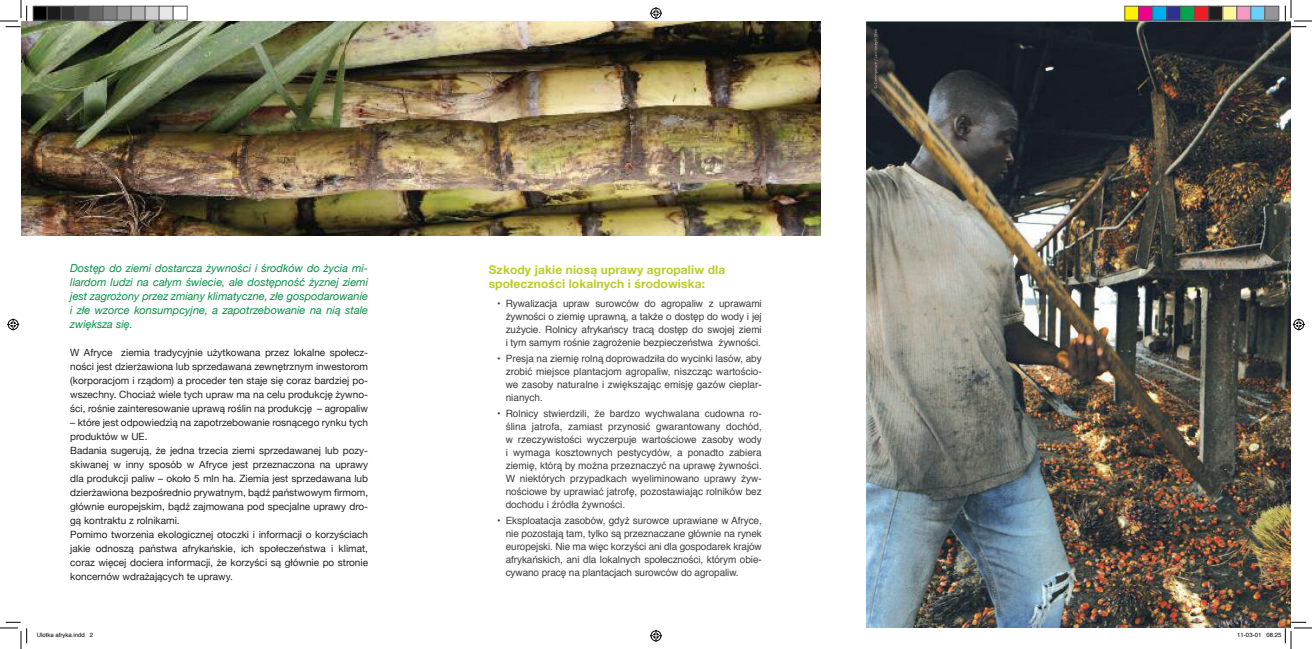
<style>
.page{position:relative;width:1312px;height:649px;background:#fff}
.page>*{position:absolute;margin:0;border:0;box-sizing:border-box;transform-origin:0 0}
.Tekst_główny{font:700 12px/14.4px "Helvetica Neue";letter-spacing:.01em;color:#bbcc27}
.Tekst_główny-2{font:italic 11px/14px "Helvetica Neue";color:#009248;text-align:justify}
.wypunktowanie{font:10px/13px "Helvetica";letter-spacing:-.005em;color:#3e3e3f;text-align:justify}
.Tekst_główny-3{font:10px/14px "Helvetica Neue";color:#231f20;text-align:justify}
.t1{font:6px "Helvetica";color:#000}
</style>
<div class="page">
<img style="left:866px;top:21px;width:425px;height:607px">
<img style="left:22px;top:21px;width:798px;height:215px">
<svg style="left:0;top:0;width:27px;height:27px"></svg>
<svg style="left:0;top:621px;width:27px;height:28px"></svg>
<svg style="left:1285px;top:0;width:27px;height:27px"></svg>
<svg style="left:650px;top:7px;width:12px;height:12px"></svg>
<svg style="left:650px;top:629px;width:12px;height:12px"></svg>
<svg style="left:7px;top:318px;width:12px;height:12px"></svg>
<svg style="left:1293px;top:318px;width:12px;height:12px"></svg>
<div style="left:33px;top:6px;width:14px;height:14px;background:#000"></div>
<div style="left:33px;top:6px;width:15px;height:15px;border:1px solid #595959"></div>
<div style="left:47px;top:6px;width:14px;height:14px;background:#1a1a1a"></div>
<div style="left:47px;top:6px;width:15px;height:15px;border:1px solid #595959"></div>
<div style="left:61px;top:6px;width:14px;height:14px;background:#333"></div>
<div style="left:61px;top:6px;width:15px;height:15px;border:1px solid #595959"></div>
<div style="left:75px;top:6px;width:14px;height:14px;background:#4d4d4d"></div>
<div style="left:75px;top:6px;width:15px;height:15px;border:1px solid #595959"></div>
<div style="left:89px;top:6px;width:14px;height:14px;background:#666"></div>
<div style="left:89px;top:6px;width:15px;height:15px;border:1px solid #595959"></div>
<div style="left:103px;top:6px;width:14px;height:14px;background:#808080"></div>
<div style="left:103px;top:6px;width:15px;height:15px;border:1px solid #595959"></div>
<div style="left:117px;top:6px;width:14px;height:14px;background:#999"></div>
<div style="left:117px;top:6px;width:15px;height:15px;border:1px solid #595959"></div>
<div style="left:131px;top:6px;width:14px;height:14px;background:#b3b3b3"></div>
<div style="left:131px;top:6px;width:15px;height:15px;border:1px solid #595959"></div>
<div style="left:145px;top:6px;width:14px;height:14px;background:#ccc"></div>
<div style="left:145px;top:6px;width:15px;height:15px;border:1px solid #595959"></div>
<div style="left:159px;top:6px;width:14px;height:14px;background:#e6e6e6"></div>
<div style="left:159px;top:6px;width:15px;height:15px;border:1px solid #595959"></div>
<div style="left:173px;top:6px;width:15px;height:15px;border:1px solid #595959"></div>
<div style="left:1125px;top:6px;width:14px;height:14px;background:#fff101"></div>
<div style="left:1124px;top:6px;width:15px;height:15px;border:1px solid #595959"></div>
<div style="left:1139px;top:6px;width:14px;height:14px;background:#ed028c"></div>
<div style="left:1138px;top:6px;width:15px;height:15px;border:1px solid #595959"></div>
<div style="left:1153px;top:6px;width:14px;height:14px;background:#00aeef"></div>
<div style="left:1152px;top:6px;width:15px;height:15px;border:1px solid #595959"></div>
<div style="left:1167px;top:6px;width:14px;height:14px;background:#2e3092"></div>
<div style="left:1166px;top:6px;width:15px;height:15px;border:1px solid #595959"></div>
<div style="left:1181px;top:6px;width:14px;height:14px;background:#00a54f"></div>
<div style="left:1180px;top:6px;width:15px;height:15px;border:1px solid #595959"></div>
<div style="left:1195px;top:6px;width:14px;height:14px;background:#ee1d23"></div>
<div style="left:1194px;top:6px;width:15px;height:15px;border:1px solid #595959"></div>
<div style="left:1209px;top:6px;width:14px;height:14px;background:#231f20"></div>
<div style="left:1208px;top:6px;width:15px;height:15px;border:1px solid #595959"></div>
<div style="left:1223px;top:6px;width:14px;height:14px;background:#fff79a"></div>
<div style="left:1222px;top:6px;width:15px;height:15px;border:1px solid #595959"></div>
<div style="left:1237px;top:6px;width:14px;height:14px;background:#f499c2"></div>
<div style="left:1236px;top:6px;width:15px;height:15px;border:1px solid #595959"></div>
<div style="left:1251px;top:6px;width:14px;height:14px;background:#6bcff6"></div>
<div style="left:1250px;top:6px;width:15px;height:15px;border:1px solid #595959"></div>
<div style="left:1265px;top:6px;width:14px;height:14px;background:#939598"></div>
<div style="left:1264px;top:6px;width:15px;height:15px;border:1px solid #595959"></div>
<svg style="left:1266px;top:621px;width:46px;height:28px"></svg>
<p class="Tekst_główny-2" style="left:70px;top:261px;width:299px">Dostęp do ziemi dostarcza żywności i środków do życia mi&shy;liardom ludzi na całym świecie, ale dostępność żyznej ziemi jest zagrożony przez zmiany klimatyczne, złe gospodarowanie i złe wzorce konsumpcyjne, a zapotrzebowanie na nią stale zwiększa się.</p>
<p class="Tekst_główny-3" style="left:70px;top:345px;width:299px">W Afryce ziemia tradycyjnie użytkowana przez lokalne społecz&shy;ności jest dzierżawiona lub sprzedawana zewnętrznym inwestorom (korporacjom i rządom) a proceder ten staje się coraz bardziej po&shy;wszechny. Chociaż wiele tych upraw ma na celu produkcję żywno&shy;ści, rośnie zainteresowanie uprawą roślin na produkcję – agropaliw</p>
<p class="Tekst_główny-3" style="left:70px;top:415px;width:299px">– które jest odpowiedzią na zapotrzebowanie rosnącego rynku tych produktów w UE.</p>
<p class="Tekst_główny-3" style="left:70px;top:443px;width:299px">Badania sugerują, że jedna trzecia ziemi sprzedawanej lub pozy&shy;skiwanej w inny sposób w Afryce jest przeznaczona na uprawy dla produkcji paliw – około 5 mln ha. Ziemia jest sprzedawana lub dzierżawiona bezpośrednio prywatnym, bądź państwowym firmom, głównie europejskim, bądź zajmowana pod specjalne uprawy dro&shy;gą kontraktu z rolnikami.</p>
<p class="Tekst_główny-3" style="left:70px;top:527px;width:299px">Pomimo tworzenia ekologicznej otoczki i informacji o korzyściach jakie odnoszą państwa afrykańskie, ich społeczeństwa i klimat, coraz więcej dociera informacji, że korzyści są głównie po stronie koncernów wdrażających te uprawy.</p>
<p class="Tekst_główny" style="left:489px;top:262px;width:238px">Szkody jakie niosą uprawy agropaliw dla społeczności lokalnych i środowiska:</p>
<p class="wypunktowanie" style="left:506px;top:297px;width:258px;text-indent:-9px">• Rywalizacja upraw surowców do agropaliw z uprawami żywności o ziemię uprawną, a także o dostęp do wody i jej zużycie. Rolnicy afrykańscy tracą dostęp do swojej ziemi i tym samym rośnie zagrożenie bezpieczeństwa żywności.</p>
<p class="wypunktowanie" style="left:506px;top:352px;width:258px;text-indent:-9px">• Presja na ziemię rolną doprowadziła do wycinki lasów, aby zrobić miejsce plantacjom agropaliw, niszcząc wartościo&shy;we zasoby naturalne i zwiększając emisję gazów cieplar&shy;nianych.</p>
<p class="wypunktowanie" style="left:506px;top:407px;width:258px;text-indent:-9px">• Rolnicy stwierdzili, że bardzo wychwalana cudowna ro&shy;ślina jatrofa, zamiast przynosić gwarantowany dochód, w rzeczywistości wyczerpuje wartościowe zasoby wody i wymaga kosztownych pestycydów, a ponadto zabiera ziemię, którą by można przeznaczyć na uprawę żywności.<br>W niektórych przypadkach wyeliminowano uprawy żyw&shy;nościowe by uprawiać jatrofę, pozostawiając rolników bez dochodu i źródła żywności.</p>
<p class="wypunktowanie" style="left:506px;top:514px;width:258px;text-indent:-9px">• Eksploatacja zasobów, gdyż surowce uprawiane w Afryce, nie pozostają tam, tylko są przeznaczane głównie na rynek europejski. Nie ma więc korzyści ani dla gospodarek krajów afrykańskich, ani dla lokalnych społeczności, którym obie&shy;cywano pracę na plantacjach surowców do agropaliw.</p>
<p class="t1" style="left:37px;top:630px;width:58px">Ulotka afryka.indd 2</p>
<p class="t1" style="left:1237px;top:630px;width:46px">11-03-01 08:25</p>
</div>
